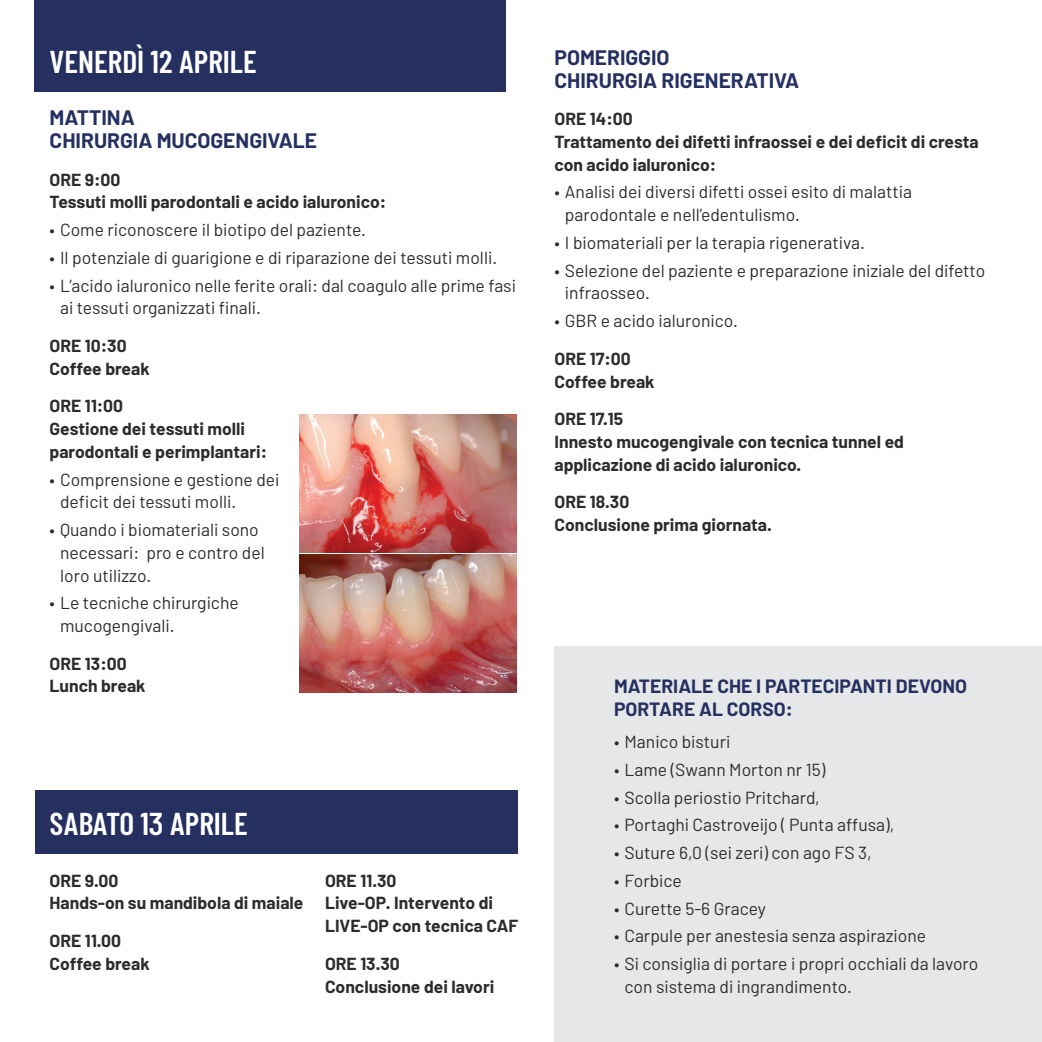
<style>
.page{position:relative;width:1042px;height:1042px;background:#fff}
.page>*{position:absolute;margin:0;border:0;box-sizing:border-box;transform-origin:0 0}
.t1{font:600 31.5px "Barlow Condensed";color:#fff}
.t2{font:700 21px/22.8px "Barlow";color:#253061}
.t3{font:700 19.25px/22.8px "Barlow";color:#253061}
.t4{font:17.5px/22.8px "Barlow";color:#2e2b2c}
.t5{font:700 17.5px/22.8px "Barlow";color:#2e2b2c}
</style>
<div class="page">
<div style="left:35px;top:0;width:471px;height:92px;background:#253061"></div>
<div style="left:35px;top:790px;width:482px;height:63px;background:#253061"></div>
<img style="left:299px;top:415px;width:217px;height:137px">
<img style="left:299px;top:555px;width:217px;height:137px">
<div style="left:554px;top:646px;width:488px;height:396px;background:#e6e7e9"></div>
<p class="t1" style="left:50px;top:42px;width:209px">VENERDÌ 12 APRILE</p>
<p class="t2" style="left:50px;top:106px;width:269px">MATTINA<br>CHIRURGIA MUCOGENGIVALE</p>
<p class="t5" style="left:50px;top:168px;width:338px">ORE 9:00<br>Tessuti molli parodontali e acido ialuronico:</p>
<p class="t4" style="left:50px;top:218px;width:318px">• Come riconoscere il biotipo del paziente.</p>
<p class="t4" style="left:50px;top:246px;width:449px">• Il potenziale di guarigione e di riparazione dei tessuti molli.</p>
<p class="t4" style="left:60px;top:273px;width:457px;text-indent:-10px">• L’acido ialuronico nelle ferite orali: dal coagulo alle prime fasi ai tessuti organizzati finali.</p>
<p class="t5" style="left:50px;top:334px;width:102px">ORE 10:30<br>Coffee break</p>
<p class="t5" style="left:50px;top:394px;width:219px">ORE 11:00<br>Gestione dei tessuti molli parodontali e perimplantari:</p>
<p class="t4" style="left:60px;top:467px;width:221px;text-indent:-10px">• Comprensione e gestione dei deficit dei tessuti molli.</p>
<p class="t4" style="left:60px;top:518px;width:206px;text-indent:-10px">• Quando i biomateriali sono necessari: pro e contro del loro utilizzo.</p>
<p class="t4" style="left:60px;top:591px;width:180px;text-indent:-10px">• Le tecniche chirurgiche mucogengivali.</p>
<p class="t5" style="left:50px;top:652px;width:97px">ORE 13:00<br>Lunch break</p>
<p class="t1" style="left:50px;top:803px;width:200px">SABATO 13 APRILE</p>
<p class="t5" style="left:50px;top:869px;width:255px">ORE 9.00<br>Hands-on su mandibola di maiale</p>
<p class="t5" style="left:50px;top:929px;width:102px">ORE 11.00<br>Coffee break</p>
<p class="t5" style="left:325px;top:869px;width:195px">ORE 11.30<br>Live-OP. Intervento di<br>LIVE-OP con tecnica CAF</p>
<p class="t5" style="left:325px;top:952px;width:171px">ORE 13.30<br>Conclusione dei lavori</p>
<p class="t2" style="left:554px;top:46px;width:246px">POMERIGGIO<br>CHIRURGIA RIGENERATIVA</p>
<p class="t5" style="left:554px;top:107px;width:426px">ORE 14:00<br>Trattamento dei difetti infraossei e dei deficit di cresta con acido ialuronico:</p>
<p class="t4" style="left:565px;top:180px;width:348px;text-indent:-10px">• Analisi dei diversi difetti ossei esito di malattia parodontale e nell’edentulismo.</p>
<p class="t4" style="left:554px;top:231px;width:312px">• I biomateriali per la terapia rigenerativa.</p>
<p class="t4" style="left:565px;top:258px;width:422px;text-indent:-10px">• Selezione del paziente e preparazione iniziale del difetto infraosseo.</p>
<p class="t4" style="left:554px;top:309px;width:185px">• GBR e acido ialuronico.</p>
<p class="t5" style="left:554px;top:347px;width:102px">ORE 17:00<br>Coffee break</p>
<p class="t5" style="left:554px;top:407px;width:351px">ORE 17.15<br>Innesto mucogengivale con tecnica tunnel ed applicazione di acido ialuronico.</p>
<p class="t5" style="left:554px;top:490px;width:219px">ORE 18.30<br>Conclusione prima giornata.</p>
<p class="t3" style="left:614px;top:674px;width:354px">MATERIALE CHE I PARTECIPANTI DEVONO<br>PORTARE AL CORSO:</p>
<p class="t4" style="left:614px;top:730px;width:118px">• Manico bisturi</p>
<p class="t4" style="left:614px;top:758px;width:213px">• Lame (Swann Morton nr 15)</p>
<p class="t4" style="left:614px;top:785px;width:207px">• Scolla periostio Pritchard,</p>
<p class="t4" style="left:614px;top:813px;width:282px">• Portaghi Castroveijo ( Punta affusa),</p>
<p class="t4" style="left:614px;top:841px;width:259px">• Suture 6,0 (sei zeri) con ago FS 3,</p>
<p class="t4" style="left:614px;top:869px;width:69px">• Forbice</p>
<p class="t4" style="left:614px;top:896px;width:153px">• Curette 5-6 Gracey</p>
<p class="t4" style="left:614px;top:924px;width:314px">• Carpule per anestesia senza aspirazione</p>
<p class="t4" style="left:624px;top:952px;width:355px;text-indent:-10px">• Si consiglia di portare i propri occhiali da lavoro con sistema di ingrandimento.</p>
</div>
